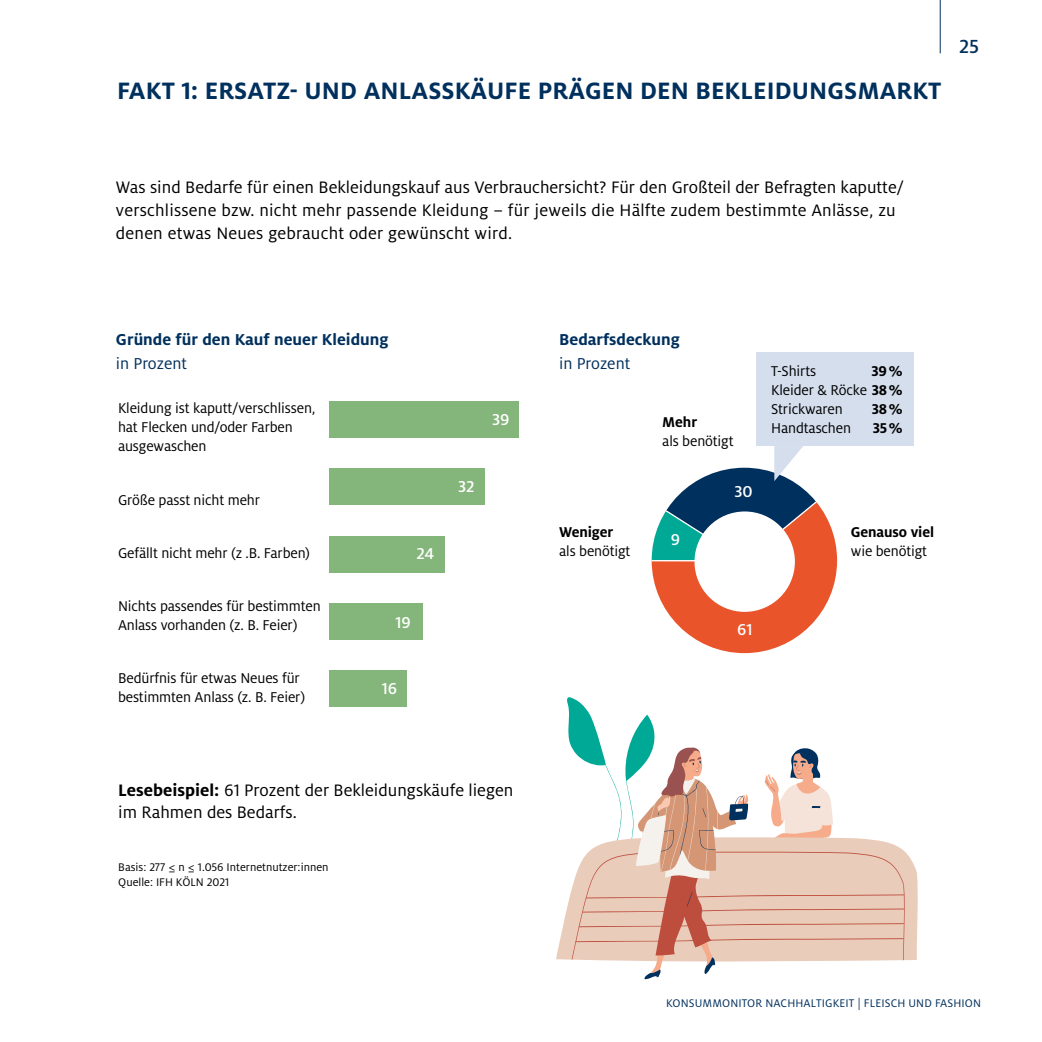
<style>
.page{position:relative;width:1042px;height:1042px;background:#fff}
.page>*{position:absolute;margin:0;border:0;box-sizing:border-box;transform-origin:0 0}
.t1{font:700 26.25px "Milo OT";letter-spacing:.005em;color:#00305d}
.t2{font:500 21px "Milo OT";color:#00305d}
.t3{font:18.38px/22.8px "Milo OT";color:#000}
.t4{font:700 17.5px "Milo OT";color:#00305d}
.t5{font:17.5px "Milo OT";color:#00305d}
.t6{font:500 17.5px "Milo OT";color:#fff}
.t7{font:15.75px/19.2px "Milo OT";letter-spacing:-.01em;color:#000}
.t8{font:700 15.75px "Milo OT";letter-spacing:-.01em;color:#000}
.t9{font:12.25px/15.8px "Milo OT";color:#000}
.t10{font:12.25px "Milo OT";letter-spacing:.01em;color:#00305d}
.s1{font-weight:700}
</style>
<div class="page">
<div style="left:329px;top:401px;width:190px;height:37px;background:#84b57a"></div>
<div style="left:329px;top:468px;width:156px;height:37px;background:#84b57a"></div>
<div style="left:329px;top:536px;width:116px;height:36px;background:#84b57a"></div>
<div style="left:329px;top:603px;width:93px;height:36px;background:#84b57a"></div>
<div style="left:329px;top:670px;width:78px;height:37px;background:#84b57a"></div>
<svg style="left:556px;top:851px;width:362px;height:110px;fill:#eaccbb"></svg>
<svg style="left:567px;top:697px;width:337px;height:282px"></svg>
<div style="left:756px;top:352px;width:158px;height:94px;background:#d5deed"></div>
<svg style="left:652px;top:446px;width:185px;height:207px"></svg>
<div style="left:694px;top:511px;width:101px;height:101px;background:#fff;border-radius:50%"></div>
<hr style="left:940px;top:0;width:1px;height:53px;background:#00305d">
<h1 class="t1" style="left:117px;top:76px;width:826px">FAKT 1: ERSATZ- UND ANLASSKÄUFE PRÄGEN DEN BEKLEIDUNGSMARKT</h1>
<h2 class="t2" style="left:959px;top:35px;width:21px">25</h2>
<p class="t3" style="left:116px;top:176px;width:789px">Was sind Bedarfe für einen Bekleidungskauf aus Verbrauchersicht? Für den Großteil der Befragten kaputte/ verschlissene bzw. nicht mehr passende Kleidung – für jeweils die Hälfte zudem bestimmte Anlässe, zu denen etwas Neues gebraucht oder gewünscht wird.</p>
<p class="t4" style="left:116px;top:330px;width:274px">Gründe für den Kauf neuer Kleidung</p>
<p class="t5" style="left:116px;top:354px;width:72px">in Prozent</p>
<p class="t7" style="left:118px;top:398px;width:199px">Kleidung ist kaputt/verschlissen, hat Flecken und/oder Farben ausgewaschen</p>
<p class="t7" style="left:118px;top:490px;width:143px">Größe passt nicht mehr</p>
<p class="t7" style="left:118px;top:543px;width:194px">Gefällt nicht mehr (z .B. Farben)</p>
<p class="t6" style="left:416px;top:543px;width:19px">24</p>
<p class="t7" style="left:118px;top:596px;width:204px">Nichts passendes für bestimmten<br>Anlass vorhanden (z. B. Feier)</p>
<p class="t7" style="left:118px;top:669px;width:189px">Bedürfnis für etwas Neues für bestimmten Anlass (z. B. Feier)</p>
<p class="t6" style="left:395px;top:613px;width:17px">19</p>
<p class="t6" style="left:382px;top:679px;width:17px">16</p>
<p class="t6" style="left:492px;top:409px;width:19px">39</p>
<p class="t6" style="left:458px;top:477px;width:18px">32</p>
<p class="t3" style="left:118px;top:778px;width:397px"><span class="s1">Lesebeispiel:</span> 61 Prozent der Bekleidungskäufe liegen im Rahmen des Bedarfs.</p>
<p class="t9" style="left:118px;top:859px;width:212px">Basis: 277 ≤ n ≤ 1.056 Internetnutzer:innen<br>Quelle: IFH KÖLN 2021</p>
<p class="t4" style="left:559px;top:330px;width:122px">Bedarfsdeckung</p>
<p class="t5" style="left:559px;top:354px;width:72px">in Prozent</p>
<p class="t8" style="left:662px;top:413px;width:36px">Mehr</p>
<p class="t7" style="left:662px;top:432px;width:73px">als benötigt</p>
<p class="t8" style="left:559px;top:523px;width:56px">Weniger</p>
<p class="t7" style="left:559px;top:542px;width:73px">als benötigt</p>
<p class="t6" style="left:671px;top:530px;width:11px">9</p>
<p class="t6" style="left:734px;top:481px;width:20px">30</p>
<p class="t7" style="left:771px;top:361px;width:46px">T-Shirts</p>
<p class="t7" style="left:771px;top:361px;width:133px;text-align:justify;text-indent:100px"><span class="s1">39% </span>Kleider &amp; Röcke <span class="s1">38% </span>Strickwaren</p>
<p class="t8" style="left:871px;top:400px;width:32px">38%</p>
<p class="t7" style="left:771px;top:419px;width:81px">Handtaschen</p>
<p class="t8" style="left:872px;top:420px;width:31px">35%</p>
<p class="t8" style="left:851px;top:523px;width:85px">Genauso viel</p>
<p class="t7" style="left:851px;top:542px;width:78px">wie benötigt</p>
<p class="t6" style="left:737px;top:620px;width:17px">61</p>
<p class="t10" style="left:666px;top:996px;width:317px">KONSUMMONITOR NACHHALTIGKEIT | FLEISCH UND FASHION</p>
</div>
